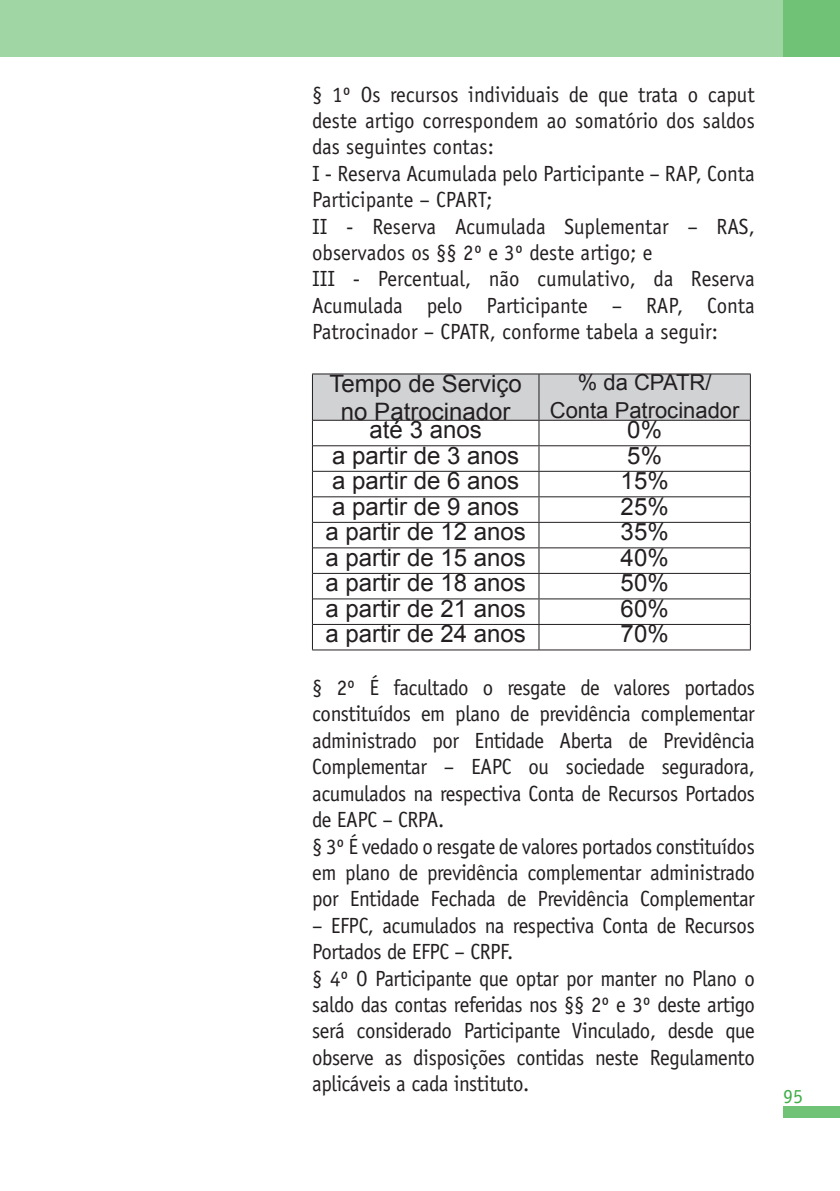
<style>
.page{position:relative;width:840px;height:1191px;background:#fff}
.page>*{position:absolute;margin:0;border:0;box-sizing:border-box;transform-origin:0 0}
.t1{font:24px/28px "Arial";color:#231f20;text-align:center}
.t2{font:22px/26.4px "Officina Sans";letter-spacing:-.02em;color:#231f20;scale:.95 1}
.t3{font:22px/26.4px "Officina Sans";color:#231f20;scale:.95 1}
.t4{font:22px/28px "Arial";color:#231f20;text-align:center}
.t5{font:20px "Officina Sans";color:#40ae49}
</style>
<div class="page">
<div style="left:0;top:0;width:839px;height:57px;background:#9fd6a4"></div>
<div style="left:782px;top:0;width:57px;height:57px;background:#6fc276"></div>
<div style="left:782px;top:1106px;width:57px;height:11px;background:#6fc276"></div>
<svg style="left:312px;top:374px;width:438px;height:275px"></svg>
<hr style="left:312px;top:649px;width:226px;height:1px;background:#231f20">
<hr style="left:538px;top:649px;width:212px;height:1px;background:#231f20">
<p class="t3" style="left:312px;top:81px;width:467px">§ 1º Os recursos individuais de que trata o caput deste artigo correspondem ao somatório dos saldos das seguintes contas:<br>I - Reserva Acumulada pelo Participante – RAP, Conta Participante – CPART;<br>II - Reserva Acumulada Suplementar – RAS, observados os §§ 2º e 3º deste artigo; e<br>III - Percentual, não cumulativo, da Reserva Acumulada pelo Participante – RAP, Conta Patrocinador – CPATR, conforme tabela a seguir:</p>
<p class="t1" style="left:329px;top:369px;width:194px">Tempo de Serviço no Patrocinador</p>
<p class="t4" style="left:549px;top:368px;width:191px">% da CPATR/<br>Conta Patrocinador</p>
<p class="t1" style="left:369px;top:416px;width:114px">até 3 anos</p>
<p class="t1" style="left:627px;top:416px;width:36px">0%</p>
<p class="t1" style="left:332px;top:441px;width:188px">a partir de 3 anos</p>
<p class="t1" style="left:627px;top:441px;width:36px">5%</p>
<p class="t1" style="left:332px;top:467px;width:188px">a partir de 6 anos</p>
<p class="t1" style="left:620px;top:467px;width:50px">15%</p>
<p class="t1" style="left:332px;top:492px;width:188px">a partir de 9 anos</p>
<p class="t1" style="left:620px;top:492px;width:50px">25%</p>
<p class="t1" style="left:325px;top:518px;width:202px">a partir de 12 anos</p>
<p class="t1" style="left:620px;top:518px;width:50px">35%</p>
<p class="t1" style="left:325px;top:543px;width:202px">a partir de 15 anos</p>
<p class="t1" style="left:620px;top:543px;width:50px">40%</p>
<p class="t1" style="left:325px;top:569px;width:202px">a partir de 18 anos</p>
<p class="t1" style="left:620px;top:569px;width:50px">50%</p>
<p class="t1" style="left:325px;top:594px;width:202px">a partir de 21 anos</p>
<p class="t1" style="left:620px;top:594px;width:50px">60%</p>
<p class="t1" style="left:325px;top:620px;width:202px">a partir de 24 anos</p>
<p class="t1" style="left:620px;top:620px;width:50px">70%</p>
<p class="t2" style="left:312px;top:674px;width:467px">§ 2º É facultado o resgate de valores portados constituídos em plano de previdência complementar administrado por Entidade Aberta de Previdência Complementar – EAPC ou sociedade seguradora, acumulados na respectiva Conta de Recursos Portados de EAPC – CRPA.<br>§ 3º É vedado o resgate de valores portados constituídos em plano de previdência complementar administrado por Entidade Fechada de Previdência Complementar</p>
<p class="t2" style="left:312px;top:912px;width:467px">– EFPC, acumulados na respectiva Conta de Recursos Portados de EFPC – CRPF.<br>§ 4º O Participante que optar por manter no Plano o saldo das contas referidas nos §§ 2º e 3º deste artigo será considerado Participante Vinculado, desde que observe as disposições contidas neste Regulamento aplicáveis a cada instituto.</p>
<p class="t5" style="left:782px;top:1084px;width:21px">95</p>
</div>
